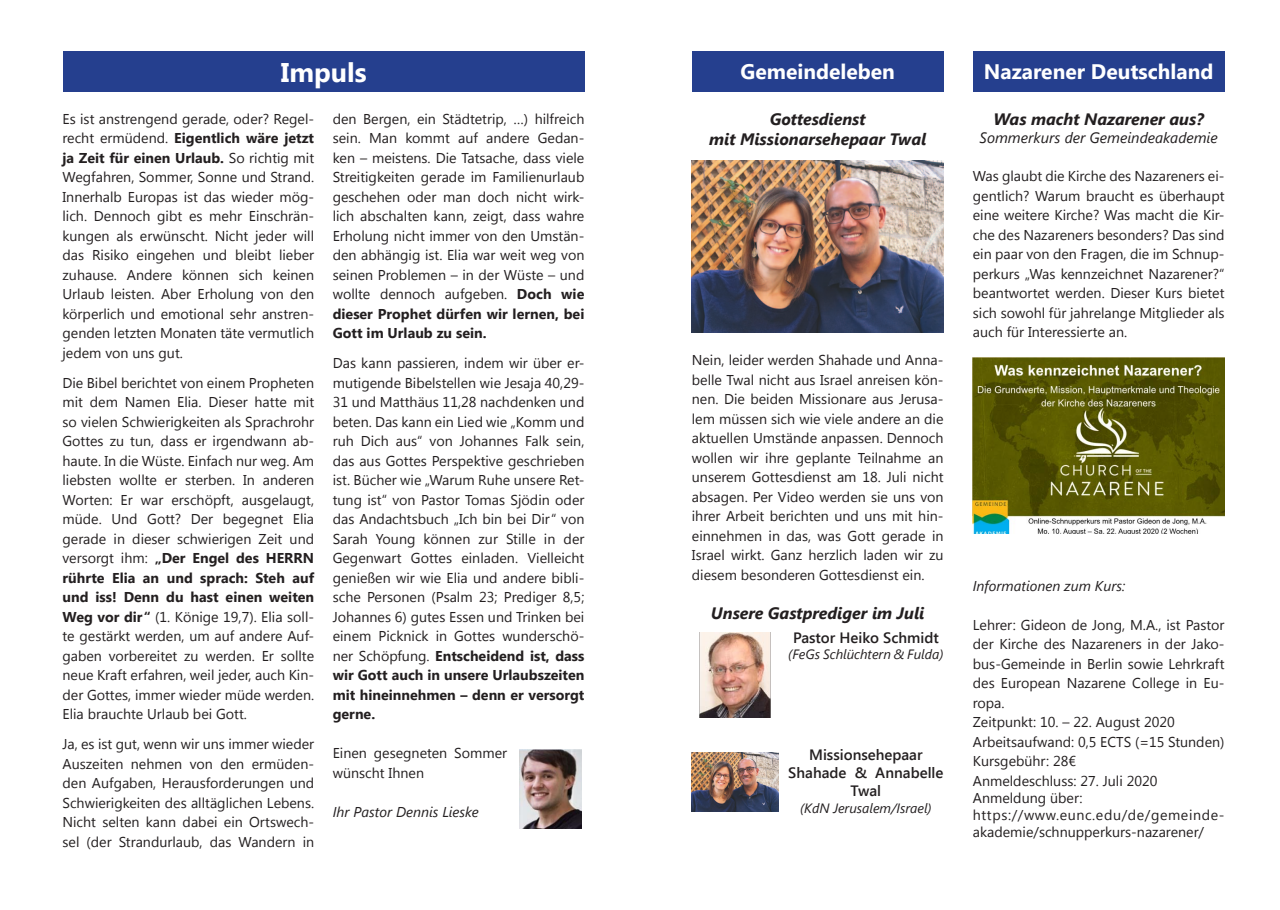
<style>
.page{position:relative;width:1280px;height:910px;background:#fff}
.page>*{position:absolute;margin:0;border:0;box-sizing:border-box;transform-origin:0 0}
.t1{font:700 27px "Segoe UI";color:#fff}
.t2{font:700 21px "Segoe UI";color:#fff}
.t3{font:italic 700 16.5px "Segoe UI";color:#231f20}
.t4{font:600 15px/18px "Segoe UI";color:#231f20;text-align:center}
.t5{font:italic 15px "Segoe UI";color:#231f20}
.t6{font:14.25px/19.5px "Segoe UI";color:#231f20;text-align:justify}
.t7{font:italic 14.25px "Segoe UI";color:#231f20}
.t8{font:italic 13.5px "Segoe UI";color:#231f20}
.s1{font-weight:700}
</style>
<div class="page">
<div style="left:692px;top:52px;width:251px;height:40px;background:#253f8e"></div>
<div style="left:63px;top:52px;width:521px;height:40px;background:#253f8e"></div>
<img style="left:519px;top:749px;width:62px;height:79px">
<img style="left:692px;top:160px;width:251px;height:172px">
<img style="left:699px;top:632px;width:72px;height:86px">
<img style="left:692px;top:753px;width:86px;height:59px">
<div style="left:973px;top:52px;width:251px;height:40px;background:#253f8e"></div>
<img style="left:973px;top:358px;width:251px;height:175px">
<p class="t1" style="left:281px;top:53px;width:87px">Impuls</p>
<p class="t6" style="left:63px;top:108px;width:253px">Es ist anstrengend gerade, oder? Regel&shy;recht ermüdend. <span class="s1">Eigentlich wäre jetzt ja Zeit für einen Urlaub.</span> So richtig mit Wegfahren, Sommer, Sonne und Strand.<br>Innerhalb Europas ist das wieder mög&shy;lich. Dennoch gibt es mehr Einschrän&shy;kungen als erwünscht. Nicht jeder will das Risiko eingehen und bleibt lieber zuhause. Andere können sich keinen Urlaub leisten. Aber Erholung von den körperlich und emotional sehr anstren&shy;genden letzten Monaten täte vermutlich jedem von uns gut.</p>
<p class="t6" style="left:63px;top:372px;width:253px">Die Bibel berichtet von einem Propheten mit dem Namen Elia. Dieser hatte mit so vielen Schwierigkeiten als Sprachrohr Gottes zu tun, dass er irgendwann ab&shy;haute. In die Wüste. Einfach nur weg. Am liebsten wollte er sterben. In anderen Worten: Er war erschöpft, ausgelaugt, müde. Und Gott? Der begegnet Elia gerade in dieser schwierigen Zeit und versorgt ihm: <span class="s1">„Der Engel des HERRN rührte Elia an und sprach: Steh auf und iss! Denn du hast einen weiten Weg vor dir“</span> (1. Könige 19,7). Elia soll&shy;te gestärkt werden, um auf andere Auf&shy;gaben vorbereitet zu werden. Er sollte neue Kraft erfahren, weil jeder, auch Kin&shy;der Gottes, immer wieder müde werden.<br>Elia brauchte Urlaub bei Gott.</p>
<p class="t6" style="left:63px;top:734px;width:253px">Ja, es ist gut, wenn wir uns immer wieder Auszeiten nehmen von den ermüden&shy;den Aufgaben, Herausforderungen und Schwierigkeiten des alltäglichen Lebens.<br>Nicht selten kann dabei ein Ortswech&shy;sel (der Strandurlaub, das Wandern in</p>
<p class="t6" style="left:333px;top:108px;width:253px">den Bergen, ein Städtetrip, …) hilfreich sein. Man kommt auf andere Gedan&shy;ken – meistens. Die Tatsache, dass viele Streitigkeiten gerade im Familienurlaub geschehen oder man doch nicht wirk&shy;lich abschalten kann, zeigt, dass wahre Erholung nicht immer von den Umstän&shy;den abhängig ist. Elia war weit weg von seinen Problemen – in der Wüste – und wollte dennoch aufgeben. <span class="s1">Doch wie dieser Prophet dürfen wir lernen, bei Gott im Urlaub zu sein.</span></p>
<p class="t6" style="left:333px;top:353px;width:253px">Das kann passieren, indem wir über er&shy;mutigende Bibelstellen wie Jesaja 40,29- 31 und Matthäus 11,28 nachdenken und beten. Das kann ein Lied wie „Komm und ruh Dich aus“ von Johannes Falk sein, das aus Gottes Perspektive geschrieben ist. Bücher wie „Warum Ruhe unsere Ret&shy;tung ist“ von Pastor Tomas Sjödin oder das Andachtsbuch „Ich bin bei Dir“ von Sarah Young können zur Stille in der Gegenwart Gottes einladen. Vielleicht genießen wir wie Elia und andere bibli&shy;sche Personen (Psalm 23; Prediger 8,5; Johannes 6) gutes Essen und Trinken bei einem Picknick in Gottes wunderschö&shy;ner Schöpfung. <span class="s1">Entscheidend ist, dass wir Gott auch in unsere Urlaubszeiten mit hineinnehmen – denn er versorgt gerne.</span></p>
<p class="t6" style="left:333px;top:743px;width:176px">Einen gesegneten Sommer wünscht Ihnen</p>
<p class="t7" style="left:333px;top:802px;width:148px">Ihr Pastor Dennis Lieske</p>
<p class="t2" style="left:740px;top:57px;width:156px">Gemeindeleben</p>
<p class="t3" style="left:770px;top:108px;width:98px">Gottesdienst</p>
<p class="t3" style="left:709px;top:128px;width:219px">mit Missionarsehepaar Twal</p>
<p class="t6" style="left:692px;top:350px;width:253px">Nein, leider werden Shahade und Anna&shy;belle Twal nicht aus Israel anreisen kön&shy;nen. Die beiden Missionare aus Jerusa&shy;lem müssen sich wie viele andere an die aktuellen Umstände anpassen. Dennoch wollen wir ihre geplante Teilnahme an unserem Gottesdienst am 18. Juli nicht absagen. Per Video werden sie uns von ihrer Arbeit berichten und uns mit hin&shy;einnehmen in das, was Gott gerade in Israel wirkt. Ganz herzlich laden wir zu diesem besonderen Gottesdienst ein.</p>
<p class="t3" style="left:711px;top:601px;width:215px">Unsere Gastprediger im Juli</p>
<p class="t4" style="left:793px;top:628px;width:147px">Pastor Heiko Schmidt</p>
<p class="t8" style="left:788px;top:645px;width:157px">(FeGs Schlüchtern &amp; Fulda)</p>
<p class="t4" style="left:809px;top:745px;width:115px">Missionsehepaar</p>
<p class="t4" style="left:788px;top:763px;width:157px">Shahade &amp; Annabelle<br>Twal</p>
<p class="t8" style="left:800px;top:798px;width:133px">(KdN Jerusalem/Israel)</p>
<p class="t2" style="left:984px;top:57px;width:231px">Nazarener Deutschland</p>
<p class="t3" style="left:994px;top:108px;width:212px">Was macht Nazarener aus?</p>
<p class="t5" style="left:979px;top:128px;width:240px">Sommerkurs der Gemeindeakademie</p>
<p class="t6" style="left:973px;top:166px;width:253px">Was glaubt die Kirche des Nazareners ei&shy;gentlich? Warum braucht es überhaupt eine weitere Kirche? Was macht die Kir&shy;che des Nazareners besonders? Das sind ein paar von den Fragen, die im Schnup&shy;perkurs „Was kennzeichnet Nazarener?“ beantwortet werden. Dieser Kurs bietet sich sowohl für jahrelange Mitglieder als auch für Interessierte an.</p>
<p class="t7" style="left:973px;top:576px;width:154px">Informationen zum Kurs:</p>
<p class="t6" style="left:973px;top:614px;width:253px">Lehrer: Gideon de Jong, M.A., ist Pastor der Kirche des Nazareners in der Jako&shy;bus-Gemeinde in Berlin sowie Lehrkraft des European Nazarene College in Eu&shy;ropa.</p>
<p class="t6" style="left:973px;top:712px;width:204px">Zeitpunkt: 10. – 22. August 2020</p>
<p class="t6" style="left:973px;top:731px;width:253px">Arbeitsaufwand: 0,5 ECTS (=15 Stunden)</p>
<p class="t6" style="left:973px;top:751px;width:105px">Kursgebühr: 28€</p>
<p class="t6" style="left:973px;top:770px;width:186px">Anmeldeschluss: 27. Juli 2020</p>
<p class="t6" style="left:973px;top:787px;width:111px">Anmeldung über:</p>
<p class="t6" style="left:973px;top:806px;width:253px;line-height:17.1px">https://www.eunc.edu/de/gemeinde&shy;akademie/schnupperkurs-nazarener/</p>
</div>
